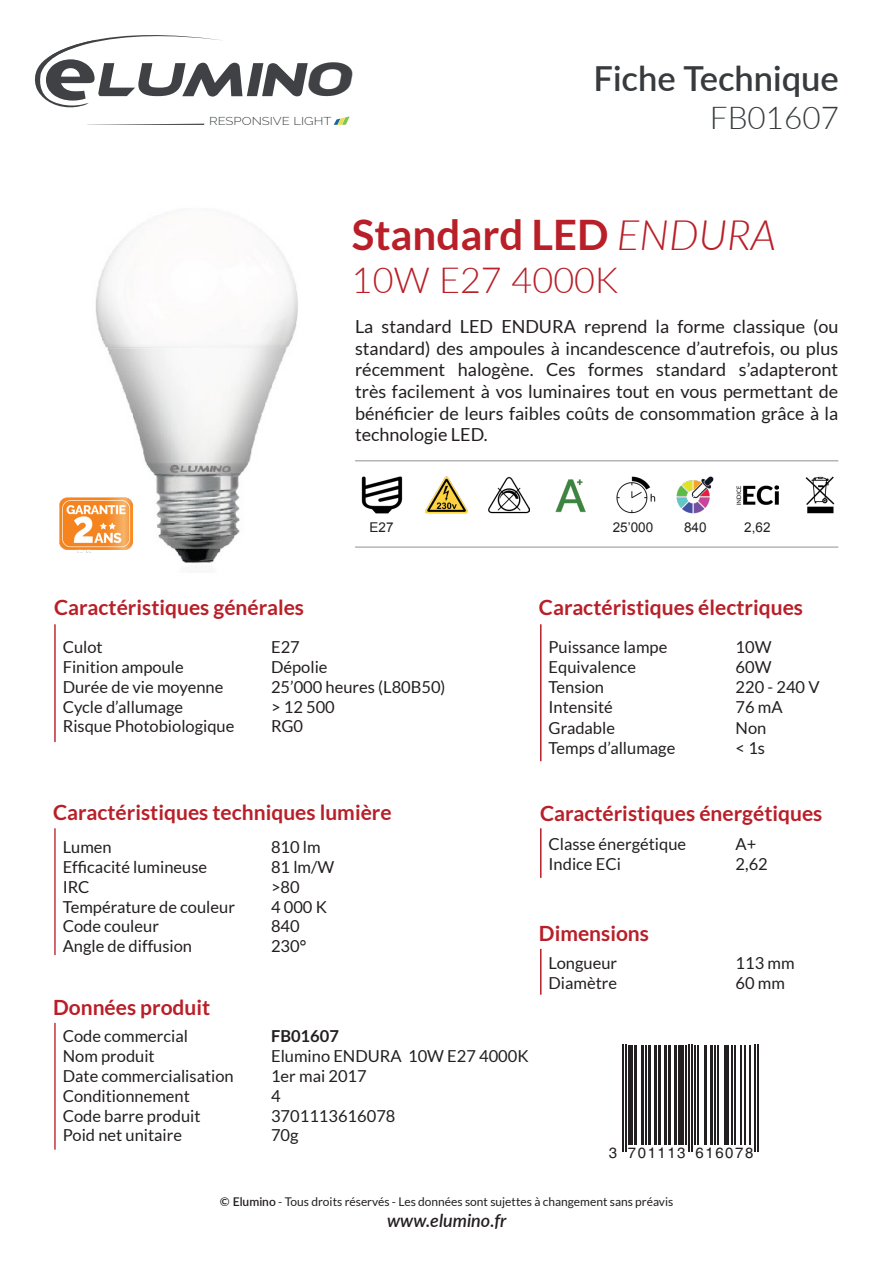
<style>
.page{position:relative;width:893px;height:1263px;background:#fff}
.page>*{position:absolute;margin:0;border:0;box-sizing:border-box;transform-origin:0 0}
.t1{font:700 42px "Lato";color:#b91f28}
.t2{font:300 36px "Lato";color:#b91f28}
.t3{font:600 34.5px "Lato";color:#383b3d}
.t4{font:300 31.5px "Lato";color:#383b3d}
.t5{font:700 21px "Lato";color:#b91f28}
.t6{font:18px/21.6px "Lato";color:#231f20;text-align:justify}
.t7{font:italic 600 18px "Lato";color:#231f20}
.t8{font:16.5px "Lato";color:#231f20}
.t9{font:700 16.5px "Lato";color:#231f20}
.t10{font:14.85px "Helvetica";letter-spacing:.105em;color:#231f20}
.t11{font:13.5px "Arial";color:#231f20}
.t12{font:12px "Lato";color:#231f20}
.t13{font:300 11.4px "Raleway";color:#3f4144;scale:1.16 1}
.s1{font-weight:300;font-style:italic}
.s2{font-weight:600}
</style>
<div class="page">
<img style="left:59px;top:223px;width:239px;height:340px">
<hr style="left:54px;top:624px;width:2px;height:118px;background:#b91f28">
<hr style="left:54px;top:828px;width:2px;height:127px;background:#b91f28">
<hr style="left:54px;top:1023px;width:2px;height:127px;background:#b91f28">
<hr style="left:540px;top:624px;width:2px;height:137px;background:#b91f28">
<hr style="left:540px;top:828px;width:2px;height:50px;background:#b91f28">
<hr style="left:540px;top:949px;width:2px;height:46px;background:#b91f28">
<img style="left:362px;top:476px;width:41px;height:38px">
<img style="left:426px;top:476px;width:41px;height:38px">
<img style="left:488px;top:476px;width:41px;height:38px">
<img style="left:616px;top:476px;width:40px;height:38px">
<img style="left:676px;top:476px;width:38px;height:38px">
<img style="left:737px;top:485px;width:41px;height:20px">
<img style="left:555px;top:479px;width:31px;height:34px">
<hr style="left:355px;top:547px;width:483px;height:1px;background:#231f20">
<hr style="left:355px;top:461px;width:483px;height:1px;background:#231f20">
<img style="left:805px;top:476px;width:30px;height:38px">
<hr style="left:622px;top:1045px;width:2px;height:107px;background:#231f20">
<hr style="left:625px;top:1045px;width:1px;height:107px;background:#231f20">
<hr style="left:628px;top:1045px;width:4px;height:99px;background:#231f20">
<hr style="left:634px;top:1045px;width:3px;height:99px;background:#231f20">
<hr style="left:641px;top:1045px;width:3px;height:99px;background:#231f20">
<hr style="left:645px;top:1045px;width:2px;height:99px;background:#231f20">
<hr style="left:648px;top:1045px;width:3px;height:99px;background:#231f20">
<hr style="left:654px;top:1045px;width:3px;height:99px;background:#231f20">
<hr style="left:658px;top:1045px;width:3px;height:99px;background:#231f20">
<hr style="left:664px;top:1045px;width:3px;height:99px;background:#231f20">
<hr style="left:668px;top:1045px;width:3px;height:99px;background:#231f20">
<hr style="left:674px;top:1045px;width:3px;height:99px;background:#231f20">
<div style="left:678px;top:1045px;width:6px;height:99px;background:#231f20"></div>
<hr style="left:686px;top:1045px;width:1px;height:99px;background:#231f20">
<hr style="left:688px;top:1045px;width:2px;height:107px;background:#231f20">
<hr style="left:691px;top:1045px;width:2px;height:107px;background:#231f20">
<hr style="left:694px;top:1045px;width:2px;height:99px;background:#231f20">
<hr style="left:697px;top:1045px;width:1px;height:99px;background:#231f20">
<hr style="left:704px;top:1045px;width:3px;height:99px;background:#231f20">
<hr style="left:710px;top:1045px;width:3px;height:99px;background:#231f20">
<hr style="left:714px;top:1045px;width:2px;height:99px;background:#231f20">
<hr style="left:717px;top:1045px;width:2px;height:99px;background:#231f20">
<div style="left:724px;top:1045px;width:5px;height:99px;background:#231f20"></div>
<hr style="left:732px;top:1045px;width:1px;height:99px;background:#231f20">
<hr style="left:734px;top:1045px;width:2px;height:99px;background:#231f20">
<hr style="left:740px;top:1045px;width:2px;height:99px;background:#231f20">
<hr style="left:745px;top:1045px;width:1px;height:99px;background:#231f20">
<hr style="left:749px;top:1045px;width:1px;height:99px;background:#231f20">
<hr style="left:755px;top:1045px;width:1px;height:107px;background:#231f20">
<hr style="left:758px;top:1045px;width:1px;height:107px;background:#231f20">
<img style="left:60px;top:492px;width:73px;height:60px">
<svg style="left:34px;top:35px;width:316px;height:90px"></svg>
<p class="t13" style="left:209px;top:114px;width:107px">RESPONSIVE LIGHT</p>
<p class="t3" style="left:594px;top:53px;width:247px">Fiche Technique</p>
<p class="t4" style="left:710px;top:96px;width:131px">FB01607</p>
<p class="t1" style="left:352px;top:211px;width:426px">Standard LED <span class="s1">ENDURA</span></p>
<p class="t2" style="left:352px;top:255px;width:268px">10W E27 4000K</p>
<p class="t6" style="left:355px;top:316px;width:485px">La standard LED ENDURA reprend la forme classique (ou standard) des ampoules à incandescence d’autrefois, ou plus récemment halogène. Ces formes standard s’adapteront très facilement à vos luminaires tout en vous permettant de bénéficier de leurs faibles coûts de consommation grâce à la technologie LED.</p>
<p class="t11" style="left:370px;top:518px;width:26px">E27</p>
<p class="t11" style="left:613px;top:519px;width:42px">25’000</p>
<p class="t11" style="left:684px;top:519px;width:24px">840</p>
<p class="t11" style="left:744px;top:519px;width:28px">2,62</p>
<p class="t5" style="left:54px;top:596px;width:251px">Caractéristiques générales</p>
<p class="t8" style="left:63px;top:638px;width:42px">Culot</p>
<p class="t8" style="left:63px;top:658px;width:123px">Finition ampoule</p>
<p class="t8" style="left:63px;top:678px;width:162px">Durée de vie moyenne</p>
<p class="t8" style="left:63px;top:697px;width:122px">Cycle d’allumage</p>
<p class="t8" style="left:63px;top:717px;width:173px">Risque Photobiologique</p>
<p class="t8" style="left:271px;top:638px;width:30px">E27</p>
<p class="t8" style="left:271px;top:658px;width:58px">Dépolie</p>
<p class="t8" style="left:271px;top:678px;width:176px">25’000 heures (L80B50)</p>
<p class="t8" style="left:271px;top:697px;width:65px">&gt; 12 500</p>
<p class="t8" style="left:271px;top:717px;width:33px">RG0</p>
<p class="t5" style="left:539px;top:596px;width:266px">Caractéristiques électriques</p>
<p class="t8" style="left:549px;top:638px;width:120px">Puissance lampe</p>
<p class="t8" style="left:549px;top:658px;width:89px">Equivalence</p>
<p class="t8" style="left:549px;top:678px;width:57px">Tension</p>
<p class="t8" style="left:549px;top:697px;width:66px">Intensité</p>
<p class="t8" style="left:549px;top:719px;width:68px">Gradable</p>
<p class="t8" style="left:549px;top:739px;width:128px">Temps d’allumage</p>
<p class="t8" style="left:736px;top:638px;width:37px">10W</p>
<p class="t8" style="left:736px;top:658px;width:37px">60W</p>
<p class="t8" style="left:736px;top:678px;width:85px">220 - 240 V</p>
<p class="t8" style="left:736px;top:697px;width:49px">76 mA</p>
<p class="t8" style="left:736px;top:719px;width:32px">Non</p>
<p class="t8" style="left:736px;top:739px;width:31px">&lt; 1s</p>
<p class="t5" style="left:53px;top:801px;width:340px">Caractéristiques techniques lumière</p>
<p class="t8" style="left:63px;top:838px;width:51px">Lumen</p>
<p class="t8" style="left:63px;top:858px;width:146px">Efficacité lumineuse</p>
<p class="t8" style="left:63px;top:877px;width:28px">IRC</p>
<p class="t8" style="left:63px;top:897px;width:174px">Température de couleur</p>
<p class="t8" style="left:63px;top:917px;width:98px">Code couleur</p>
<p class="t8" style="left:63px;top:937px;width:131px">Angle de diffusion</p>
<p class="t8" style="left:271px;top:838px;width:51px">810 lm</p>
<p class="t8" style="left:271px;top:858px;width:65px">81 lm/W</p>
<p class="t8" style="left:271px;top:877px;width:30px">&gt;80</p>
<p class="t8" style="left:271px;top:897px;width:57px">4 000 K</p>
<p class="t8" style="left:271px;top:917px;width:30px">840</p>
<p class="t8" style="left:271px;top:937px;width:37px">230°</p>
<p class="t5" style="left:53px;top:995px;width:159px">Données produit</p>
<p class="t8" style="left:63px;top:1027px;width:127px">Code commercial</p>
<p class="t8" style="left:63px;top:1047px;width:94px">Nom produit</p>
<p class="t8" style="left:63px;top:1067px;width:173px">Date commercialisation</p>
<p class="t8" style="left:63px;top:1086px;width:129px">Conditionnement</p>
<p class="t8" style="left:63px;top:1106px;width:139px">Code barre produit</p>
<p class="t8" style="left:63px;top:1126px;width:121px">Poid net unitaire</p>
<p class="t9" style="left:271px;top:1027px;width:69px">FB01607</p>
<p class="t8" style="left:271px;top:1047px;width:259px">Elumino ENDURA 10W E27 4000K</p>
<p class="t8" style="left:271px;top:1067px;width:97px">1er mai 2017</p>
<p class="t8" style="left:271px;top:1086px;width:11px">4</p>
<p class="t8" style="left:271px;top:1106px;width:126px">3701113616078</p>
<p class="t8" style="left:271px;top:1126px;width:29px">70g</p>
<p class="t5" style="left:540px;top:801px;width:284px">Caractéristiques énergétiques</p>
<p class="t8" style="left:549px;top:835px;width:139px">Classe énergétique</p>
<p class="t8" style="left:549px;top:855px;width:74px">Indice ECi</p>
<p class="t8" style="left:736px;top:835px;width:22px">A+</p>
<p class="t8" style="left:736px;top:855px;width:34px">2,62</p>
<p class="t5" style="left:539px;top:921px;width:112px">Dimensions</p>
<p class="t8" style="left:549px;top:954px;width:70px">Longueur</p>
<p class="t8" style="left:549px;top:974px;width:70px">Diamètre</p>
<p class="t8" style="left:736px;top:954px;width:60px">113 mm</p>
<p class="t8" style="left:736px;top:974px;width:51px">60 mm</p>
<p class="t10" style="left:609px;top:1144px;width:146px">3 701113 616078</p>
<p class="t12" style="left:220px;top:1194px;width:455px"><span class="s2">© Elumino</span> - Tous droits réservés - Les données sont sujettes à changement sans préavis</p>
<p class="t7" style="left:387px;top:1207px;width:121px">www.elumino.fr</p>
</div>
